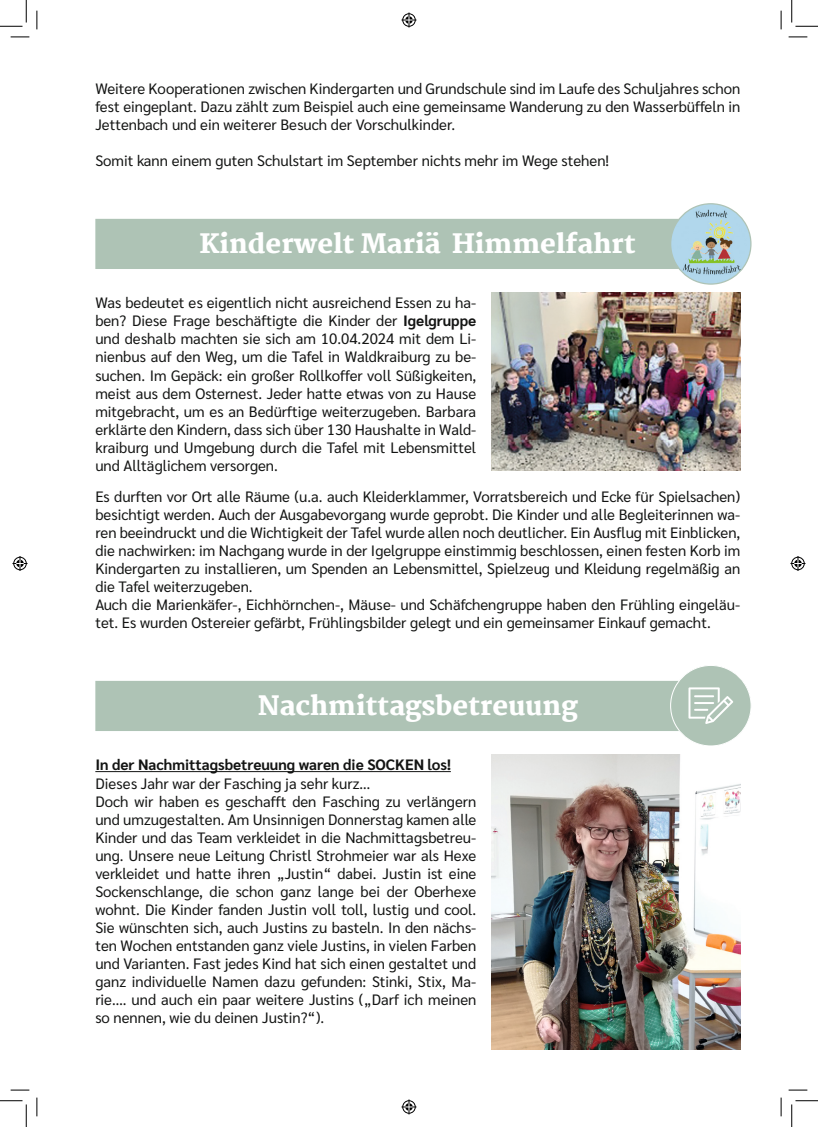
<style>
.page{position:relative;width:818px;height:1127px;background:#fff}
.page>*{position:absolute;margin:0;border:0;box-sizing:border-box;transform-origin:0 0}
.t1{font:800 26.25px "Martel";color:#fff}
.t2{font:15px/18px "Sarabun";color:#131413;text-align:justify}
.t3{font:700 15px "Sarabun";color:#131413}
.s1{font-weight:700}
</style>
<div class="page">
<div style="left:95px;top:219px;width:584px;height:50px;background:#aec3b5"></div>
<div style="left:670px;top:665px;width:81px;height:80px;background:#aec3b5;border-radius:50%"></div>
<div style="left:95px;top:680px;width:638px;height:50px;background:#aec3b5"></div>
<img style="left:491px;top:292px;width:249px;height:178px">
<img style="left:671px;top:204px;width:80px;height:80px;border-radius:40px">
<div style="left:670px;top:203px;width:81px;height:81px;border:1px solid #aec3b5;border-radius:50%"></div>
<img style="left:491px;top:754px;width:249px;height:294px">
<hr style="left:95px;top:771px;width:356px;height:1px;background:#131413">
<svg style="left:11px;top:36px;width:18px;height:2px"></svg>
<svg style="left:788px;top:36px;width:19px;height:2px"></svg>
<svg style="left:11px;top:1089px;width:18px;height:1px"></svg>
<svg style="left:788px;top:1089px;width:19px;height:1px"></svg>
<svg style="left:36px;top:11px;width:2px;height:18px"></svg>
<svg style="left:36px;top:1097px;width:2px;height:18px"></svg>
<svg style="left:780px;top:11px;width:2px;height:18px"></svg>
<svg style="left:780px;top:1097px;width:2px;height:18px"></svg>
<svg style="left:0;top:0;width:27px;height:27px"></svg>
<svg style="left:0;top:1100px;width:27px;height:26px"></svg>
<svg style="left:791px;top:0;width:27px;height:27px"></svg>
<svg style="left:791px;top:1100px;width:27px;height:26px"></svg>
<svg style="left:401px;top:13px;width:15px;height:15px"></svg>
<svg style="left:401px;top:1099px;width:15px;height:15px"></svg>
<svg style="left:13px;top:556px;width:15px;height:15px"></svg>
<svg style="left:790px;top:556px;width:15px;height:15px"></svg>
<p class="t2" style="left:95px;top:79px;width:646px">Weitere Kooperationen zwischen Kindergarten und Grundschule sind im Laufe des Schuljahres schon fest eingeplant. Dazu zählt zum Beispiel auch eine gemeinsame Wanderung zu den Wasserbüffeln in Jettenbach und ein weiterer Besuch der Vorschulkinder.</p>
<p class="t2" style="left:95px;top:151px;width:515px">Somit kann einem guten Schulstart im September nichts mehr im Wege stehen!</p>
<h1 class="t1" style="left:200px;top:228px;width:437px">Kinderwelt Mariä Himmelfahrt</h1>
<p class="t2" style="left:95px;top:294px;width:382px">Was bedeutet es eigentlich nicht ausreichend Essen zu ha&shy;ben? Diese Frage beschäftigte die Kinder der <span class="s1">Igelgruppe </span>und deshalb machten sie sich am 10.04.2024 mit dem Li&shy;nienbus auf den Weg, um die Tafel in Waldkraiburg zu be&shy;suchen. Im Gepäck: ein großer Rollkoffer voll Süßigkeiten, meist aus dem Osternest. Jeder hatte etwas von zu Hause mitgebracht, um es an Bedürftige weiterzugeben. Barbara erklärte den Kindern, dass sich über 130 Haushalte in Wald&shy;kraiburg und Umgebung durch die Tafel mit Lebensmittel und Alltäglichem versorgen.</p>
<p class="t2" style="left:95px;top:487px;width:646px;text-align:left">Es durften vor Ort alle Räume (u.a. auch Kleiderklammer, Vorratsbereich und Ecke für Spielsachen) besichtigt werden. Auch der Ausgabevorgang wurde geprobt. Die Kinder und alle Begleiterinnen wa&shy;ren beeindruckt und die Wichtigkeit der Tafel wurde allen noch deutlicher. Ein Ausflug mit Einblicken, die nachwirken: im Nachgang wurde in der Igelgruppe einstimmig beschlossen, einen festen Korb im Kindergarten zu installieren, um Spenden an Lebensmittel, Spielzeug und Kleidung regelmäßig an die Tafel weiterzugeben.<br>Auch die Marienkäfer-, Eichhörnchen-, Mäuse- und Schäfchengruppe haben den Frühling eingeläu&shy;tet. Es wurden Ostereier gefärbt, Frühlingsbilder gelegt und ein gemeinsamer Einkauf gemacht.</p>
<h1 class="t1" style="left:258px;top:690px;width:321px">Nachmittagsbetreuung</h1>
<p class="t3" style="left:95px;top:756px;width:357px">In der Nachmittagsbetreuung waren die SOCKEN los!</p>
<p class="t2" style="left:95px;top:774px;width:382px;text-align:left">Dieses Jahr war der Fasching ja sehr kurz…<br>Doch wir haben es geschafft den Fasching zu verlängern und umzugestalten. Am Unsinnigen Donnerstag kamen alle Kinder und das Team verkleidet in die Nachmittagsbetreu&shy;ung. Unsere neue Leitung Christl Strohmeier war als Hexe verkleidet und hatte ihren „Justin“ dabei. Justin ist eine Sockenschlange, die schon ganz lange bei der Oberhexe wohnt. Die Kinder fanden Justin voll toll, lustig und cool.<br>Sie wünschten sich, auch Justins zu basteln. In den nächs&shy;ten Wochen entstanden ganz viele Justins, in vielen Farben und Varianten. Fast jedes Kind hat sich einen gestaltet und ganz individuelle Namen dazu gefunden: Stinki, Stix, Ma&shy;rie…. und auch ein paar weitere Justins („Darf ich meinen so nennen, wie du deinen Justin?“).</p>
</div>
